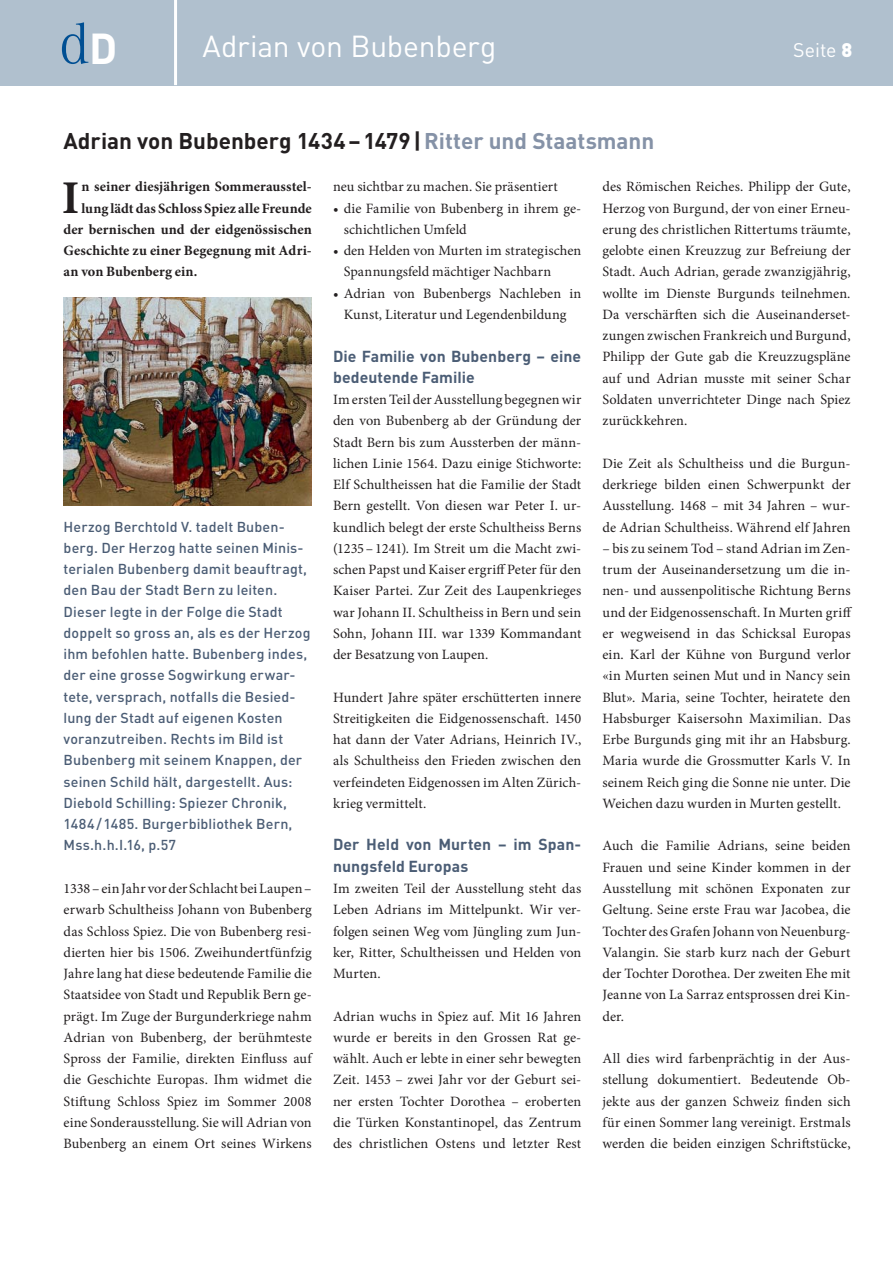
<style>
.page{position:relative;width:893px;height:1263px;background:#fff}
.page>*{position:absolute;margin:0;border:0;box-sizing:border-box;transform-origin:0 0}
.t1{font:300 61.05px "Corporate A";color:#004f93}
.t2{font:700 46.95px "Minion Pro";color:#231f20}
.t3{font:30px "DIN";letter-spacing:-.01em;color:#fff}
.t4{font:700 22.5px "DIN";color:#231f20}
.t5{font:19.5px "DIN";letter-spacing:-.005em;color:#fff}
.t6{font:700 15.75px/21.3px "DIN";letter-spacing:.005em;color:#4b5d75}
.t7{font:14.25px/21.3px "Minion Pro";letter-spacing:.005em;color:#231f20;text-align:justify}
.t8{font:500 14.25px/21.3px "DIN";letter-spacing:.01em;color:#4b5d75}
.t9{font:700 14.25px "Minion Pro";color:#231f20}
.s1{font-family:"DIN";font-weight:700;font-size:42.75px;color:#fff}
.s2{font-weight:900}
.s3{color:#8592a7}
</style>
<div class="page">
<div style="left:0;top:0;width:892px;height:85px;background:#b0c0ce"></div>
<hr style="left:174px;top:0;width:3px;height:85px;background:#fff">
<img style="left:64px;top:298px;width:248px;height:207px">
<h1 class="t1" style="left:59px;top:7px;width:59px">d<span class="s1">D</span></h1>
<h3 class="t3" style="left:202px;top:35px;width:295px">Adrian von Bubenberg</h3>
<h3 class="t5" style="left:793px;top:44px;width:60px">Seite <span class="s2">8</span></h3>
<h3 class="t4" style="left:64px;top:133px;width:592px">Adrian von Bubenberg 1434 – 1479 | <span class="s3">Ritter und Staatsmann</span></h3>
<p class="t7" style="left:333px;top:177px;width:226px">neu sichtbar zu machen. Sie präsentiert</p>
<p class="t7" style="left:343px;top:199px;width:239px;text-indent:-11px">• die Familie von Bubenberg in ihrem ge&shy;schichtlichen Umfeld</p>
<p class="t7" style="left:343px;top:241px;width:239px;text-indent:-11px">• den Helden von Murten im strategischen<br>Spannungsfeld mächtiger Nachbarn</p>
<p class="t7" style="left:333px;top:284px;width:250px;text-align:center">• Adrian von Bubenbergs Nachleben in<br>Kunst, Literatur und Legendenbildung</p>
<p class="t6" style="left:333px;top:347px;width:250px">Die Familie von Bubenberg – eine bedeutende Familie</p>
<p class="t7" style="left:333px;top:390px;width:250px">Im ersten Teil der Ausstellung begegnen wir den von Bubenberg ab der Gründung der Stadt Bern bis zum Aussterben der männ&shy;lichen Linie 1564. Dazu einige Stichworte:<br>Elf Schultheissen hat die Familie der Stadt Bern gestellt. Von diesen war Peter I. ur&shy;kundlich belegt der erste Schultheiss Berns (1235 – 1241). Im Streit um die Macht zwi&shy;schen Papst und Kaiser ergriff Peter für den Kaiser Partei. Zur Zeit des Laupenkrieges war Johann II. Schultheiss in Bern und sein Sohn, Johann III. war 1339 Kommandant der Besatzung von Laupen.</p>
<p class="t7" style="left:333px;top:688px;width:250px">Hundert Jahre später erschütterten innere Streitigkeiten die Eidgenossenschaft. 1450 hat dann der Vater Adrians, Heinrich IV., als Schultheiss den Frieden zwischen den verfeindeten Eidgenossen im Alten Zürich&shy;krieg vermittelt.</p>
<p class="t6" style="left:333px;top:836px;width:250px">Der Held von Murten – im Span&shy;nungsfeld Europas</p>
<p class="t7" style="left:333px;top:879px;width:250px">Im zweiten Teil der Ausstellung steht das Leben Adrians im Mittelpunkt. Wir ver&shy;folgen seinen Weg vom Jüngling zum Jun&shy;ker, Ritter, Schultheissen und Helden von Murten.</p>
<p class="t7" style="left:333px;top:1007px;width:250px">Adrian wuchs in Spiez auf. Mit 16 Jahren wurde er bereits in den Grossen Rat ge&shy;wählt. Auch er lebte in einer sehr bewegten Zeit. 1453 – zwei Jahr vor der Geburt sei&shy;ner ersten Tochter Dorothea – eroberten die Türken Konstantinopel, das Zentrum des christlichen Ostens und letzter Rest</p>
<p class="t7" style="left:602px;top:177px;width:250px">des Römischen Reiches. Philipp der Gute, Herzog von Burgund, der von einer Erneu&shy;erung des christlichen Rittertums träumte, gelobte einen Kreuzzug zur Befreiung der Stadt. Auch Adrian, gerade zwanzigjährig, wollte im Dienste Burgunds teilnehmen.<br>Da verschärften sich die Auseinanderset&shy;zungen zwischen Frankreich und Burgund, Philipp der Gute gab die Kreuzzugspläne auf und Adrian musste mit seiner Schar Soldaten unverrichteter Dinge nach Spiez zurückkehren.</p>
<p class="t7" style="left:602px;top:454px;width:250px">Die Zeit als Schultheiss und die Burgun&shy;derkriege bilden einen Schwerpunkt der Ausstellung. 1468 – mit 34 Jahren – wur&shy;de Adrian Schultheiss. Während elf Jahren</p>
<p class="t7" style="left:602px;top:539px;width:251px">– bis zu seinem Tod – stand Adrian im Zen&shy;trum der Auseinandersetzung um die in&shy;nen- und aussenpolitische Richtung Berns und der Eidgenossenschaft. In Murten griff er wegweisend in das Schicksal Europas ein. Karl der Kühne von Burgund verlor «in Murten seinen Mut und in Nancy sein Blut». Maria, seine Tochter, heiratete den Habsburger Kaisersohn Maximilian. Das Erbe Burgunds ging mit ihr an Habsburg.<br>Maria wurde die Grossmutter Karls V. In seinem Reich ging die Sonne nie unter. Die Weichen dazu wurden in Murten gestellt.</p>
<p class="t7" style="left:602px;top:837px;width:250px">Auch die Familie Adrians, seine beiden Frauen und seine Kinder kommen in der Ausstellung mit schönen Exponaten zur Geltung. Seine erste Frau war Jacobea, die Tochter des Grafen Johann von Neuenburg-Valangin. Sie starb kurz nach der Geburt der Tochter Dorothea. Der zweiten Ehe mit Jeanne von La Sarraz entsprossen drei Kin&shy;der.</p>
<p class="t7" style="left:602px;top:1049px;width:250px">All dies wird farbenprächtig in der Aus&shy;stellung dokumentiert. Bedeutende Ob&shy;jekte aus der ganzen Schweiz finden sich für einen Sommer lang vereinigt. Erstmals werden die beiden einzigen Schriftstücke,</p>
<h2 class="t2" style="left:62px;top:179px;width:19px">I</h2>
<p class="t9" style="left:81px;top:181px;width:232px">n seiner diesjährigen Sommerausstel-</p>
<p class="t9" style="left:81px;top:203px;width:232px">lung lädt das Schloss Spiez alle Freunde</p>
<p class="t9" style="left:64px;top:224px;width:250px">der bernischen und der eidgenössischen</p>
<p class="t9" style="left:64px;top:245px;width:250px">Geschichte zu einer Begegnung mit Adri-</p>
<p class="t9" style="left:64px;top:266px;width:135px">an von Bubenberg ein.</p>
<p class="t8" style="left:64px;top:518px;width:248px">Herzog Berchtold V. tadelt Buben&shy;berg. Der Herzog hatte seinen Minis&shy;terialen Bubenberg damit beauftragt, den Bau der Stadt Bern zu leiten.<br>Dieser legte in der Folge die Stadt doppelt so gross an, als es der Herzog ihm befohlen hatte. Bubenberg indes, der eine grosse Sogwirkung erwar&shy;tete, versprach, notfalls die Besied&shy;lung der Stadt auf eigenen Kosten voranzutreiben. Rechts im Bild ist Bubenberg mit seinem Knappen, der seinen Schild hält, dargestellt. Aus:<br>Diebold Schilling: Spiezer Chronik, 1484 / 1485. Burgerbibliothek Bern, Mss.h.h.I.16, p.57</p>
<p class="t7" style="left:64px;top:879px;width:250px">1338 – ein Jahr vor der Schlacht bei Laupen – erwarb Schultheiss Johann von Bubenberg das Schloss Spiez. Die von Bubenberg resi&shy;dierten hier bis 1506. Zweihundertfünfzig Jahre lang hat diese bedeutende Familie die Staatsidee von Stadt und Republik Bern ge&shy;prägt. Im Zuge der Burgunderkriege nahm Adrian von Bubenberg, der berühmteste Spross der Familie, direkten Einfluss auf die Geschichte Europas. Ihm widmet die Stiftung Schloss Spiez im Sommer 2008 eine Sonderausstellung. Sie will Adrian von Bubenberg an einem Ort seines Wirkens</p>
</div>
